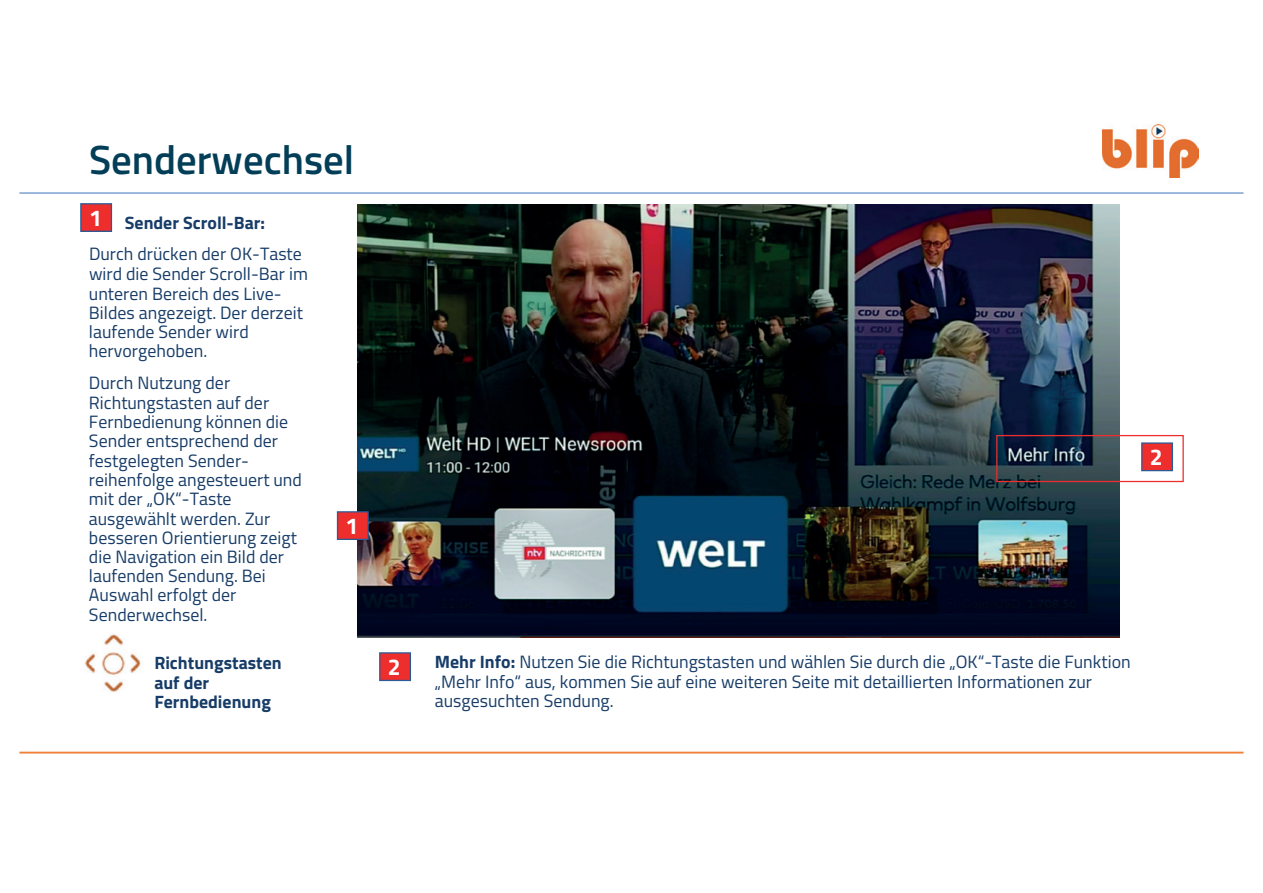
<style>
.page{position:relative;width:1263px;height:893px;background:#fff}
.page>*{position:absolute;margin:0;border:0;box-sizing:border-box;transform-origin:0 0}
.t1{font:600 40.8px "Titillium Web";color:#023e57}
.t2{font:700 22.95px "Titillium Web";color:#fff}
.t3{font:17.85px/19.4px "Titillium Web";color:#173c68}
.t4{font:700 17.85px/19.2px "Titillium Web";color:#173c68}
.s1{font-weight:700}
</style>
<div class="page">
<img style="left:1102px;top:124px;width:96px;height:54px">
<hr style="left:19px;top:752px;width:1224px;height:2px;background:#f2813c">
<hr style="left:19px;top:193px;width:1224px;height:1px;background:#3d73ba">
<img style="left:357px;top:205px;width:763px;height:432px">
<div style="left:81px;top:204px;width:30px;height:27px;background:#ee2d2d"></div>
<div style="left:80px;top:203px;width:32px;height:29px;border:1px solid #2a5b96"></div>
<img style="left:85px;top:633px;width:56px;height:60px">
<div style="left:380px;top:653px;width:30px;height:27px;background:#ee2d2d"></div>
<div style="left:379px;top:652px;width:32px;height:29px;border:1px solid #2a5b96"></div>
<div style="left:1142px;top:443px;width:30px;height:28px;background:#ee2d2d"></div>
<div style="left:1141px;top:442px;width:32px;height:29px;border:1px solid #2a5b96"></div>
<div style="left:996px;top:435px;width:188px;height:47px;border:1px solid #ee2d2d"></div>
<div style="left:337px;top:512px;width:31px;height:27px;background:#ee2d2d"></div>
<div style="left:337px;top:511px;width:32px;height:29px;border:1px solid #2a5b96"></div>
<h1 class="t1" style="left:89px;top:130px;width:267px">Senderwechsel</h1>
<p class="t3" style="left:89px;top:206px;width:214px;line-height:31.8px"><sup>1</sup> <span class="s1">Sender Scroll-Bar:<br></span>Durch drücken der OK-Taste</p>
<p class="t3" style="left:89px;top:263px;width:220px">wird die Sender Scroll-Bar im unteren Bereich des Live-<br>Bildes angezeigt. Der derzeit laufende Sender wird hervorgehoben.</p>
<p class="t3" style="left:89px;top:372px;width:214px">Durch Nutzung der<br>Richtungstasten auf der<br>Fernbedienung können die<br>Sender entsprechend der festgelegten Sender&shy;reihenfolge angesteuert und mit der „OK“-Taste ausgewählt werden. Zur besseren Orientierung zeigt die Navigation ein Bild der laufenden Sendung. Bei<br>Auswahl erfolgt der<br>Senderwechsel.</p>
<p class="t2" style="left:346px;top:508px;width:14px">1</p>
<p class="t4" style="left:154px;top:652px;width:129px">Richtungstasten auf der<br>Fernbedienung</p>
<p class="t2" style="left:388px;top:649px;width:14px">2</p>
<p class="t2" style="left:1150px;top:439px;width:14px">2</p>
<p class="t3" style="left:435px;top:652px;width:697px"><span class="s1">Mehr Info:</span> Nutzen Sie die Richtungstasten und wählen Sie durch die „OK“-Taste die Funktion „Mehr Info“ aus, kommen Sie auf eine weiteren Seite mit detaillierten Informationen zur ausgesuchten Sendung.</p>
</div>
